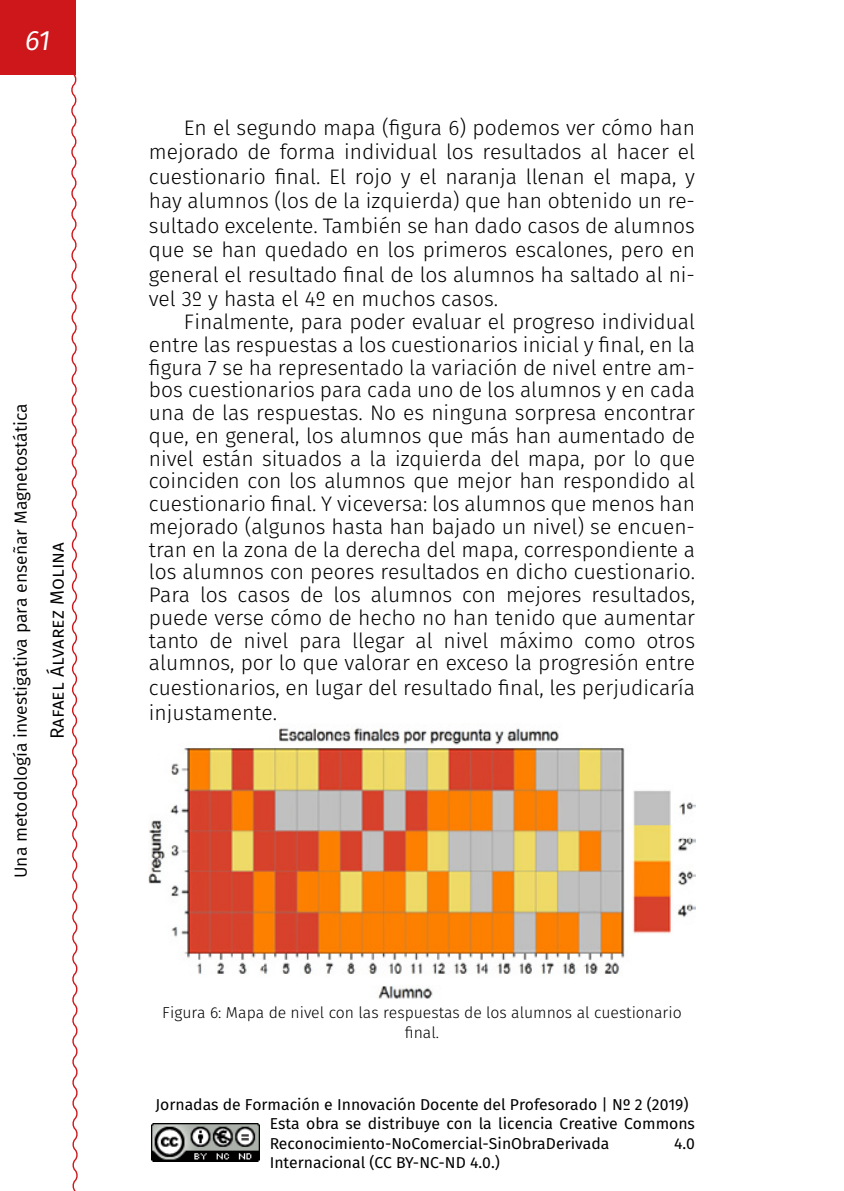
<style>
.page{position:relative;width:844px;height:1191px;background:#fff}
.page>*{position:absolute;margin:0;border:0;box-sizing:border-box;transform-origin:0 0}
.t1{font:italic 28px "Fira Sans";color:#fff}
._00_texto_normal{font:300 21px/22.9px "Fira Sans";color:#000;text-align:justify}
.t2{font:19.25px "Fira Sans";color:#000}
.t3{font:17.5px "Fira Sans";color:#000}
.t4{font:15.75px/19.2px "Fira Sans";color:#000}
._95_Pies_de_fotos_ce{font:300 15.75px/19.2px "Fira Sans";color:#000;text-align:center}
</style>
<div class="page">
<div style="left:0;top:0;width:75px;height:74px;background:#cd171a"></div>
<svg style="left:70px;top:73px;width:8px;height:1118px"></svg>
<img style="left:151px;top:1123px;width:109px;height:38px">
<img style="left:149px;top:727px;width:545px;height:271px">
<h1 class="t1" style="left:25px;top:21px;width:27px">61</h1>
<p class="t3" style="left:8px;top:878px;width:476px;rotate:-90deg">Una metodología investigativa para enseñar Magnetostática</p>
<p class="t2" style="left:44px;top:739px;width:199px;rotate:-90deg">Rafael Álvarez Molina</p>
<p class="_00_texto_normal" style="left:149px;top:115px;width:547px;line-height:24.5px;text-indent:35px">En el segundo mapa (figura 6) podemos ver cómo han mejorado de forma individual los resultados al hacer el cuestionario final. El rojo y el naranja llenan el mapa, y hay alumnos (los de la izquierda) que han obtenido un re&shy;sultado excelente. También se han dado casos de alumnos que se han quedado en los primeros escalones, pero en general el resultado final de los alumnos ha saltado al ni&shy;vel 3º y hasta el 4º en muchos casos.</p>
<p class="_00_texto_normal" style="left:149px;top:310px;width:547px;text-indent:35px">Finalmente, para poder evaluar el progreso individual entre las respuestas a los cuestionarios inicial y final, en la figura 7 se ha representado la variación de nivel entre am&shy;bos cuestionarios para cada uno de los alumnos y en cada una de las respuestas. No es ninguna sorpresa encontrar que, en general, los alumnos que más han aumentado de nivel están situados a la izquierda del mapa, por lo que coinciden con los alumnos que mejor han respondido al cuestionario final. Y viceversa: los alumnos que menos han mejorado (algunos hasta han bajado un nivel) se encuen&shy;tran en la zona de la derecha del mapa, correspondiente a los alumnos con peores resultados en dicho cuestionario.<br>Para los casos de los alumnos con mejores resultados, puede verse cómo de hecho no han tenido que aumentar tanto de nivel para llegar al nivel máximo como otros alumnos, por lo que valorar en exceso la progresión entre cuestionarios, en lugar del resultado final, les perjudicaría injustamente.</p>
<p class="_95_Pies_de_fotos_ce" style="left:162px;top:1003px;width:521px">Figura 6: Mapa de nivel con las respuestas de los alumnos al cuestionario final.</p>
<p class="t4" style="left:270px;top:1095px;width:426px;text-indent:-114px">Jornadas de Formación e Innovación Docente del Profesorado | Nº 2 (2019)<br>Esta obra se distribuye con la licencia Creative Commons<br>Reconocimiento-NoComercial-SinObraDerivada</p>
<p class="t4" style="left:674px;top:1133px;width:22px">4.0</p>
<p class="t4" style="left:270px;top:1152px;width:231px">Internacional (CC BY-NC-ND 4.0.)</p>
</div>
